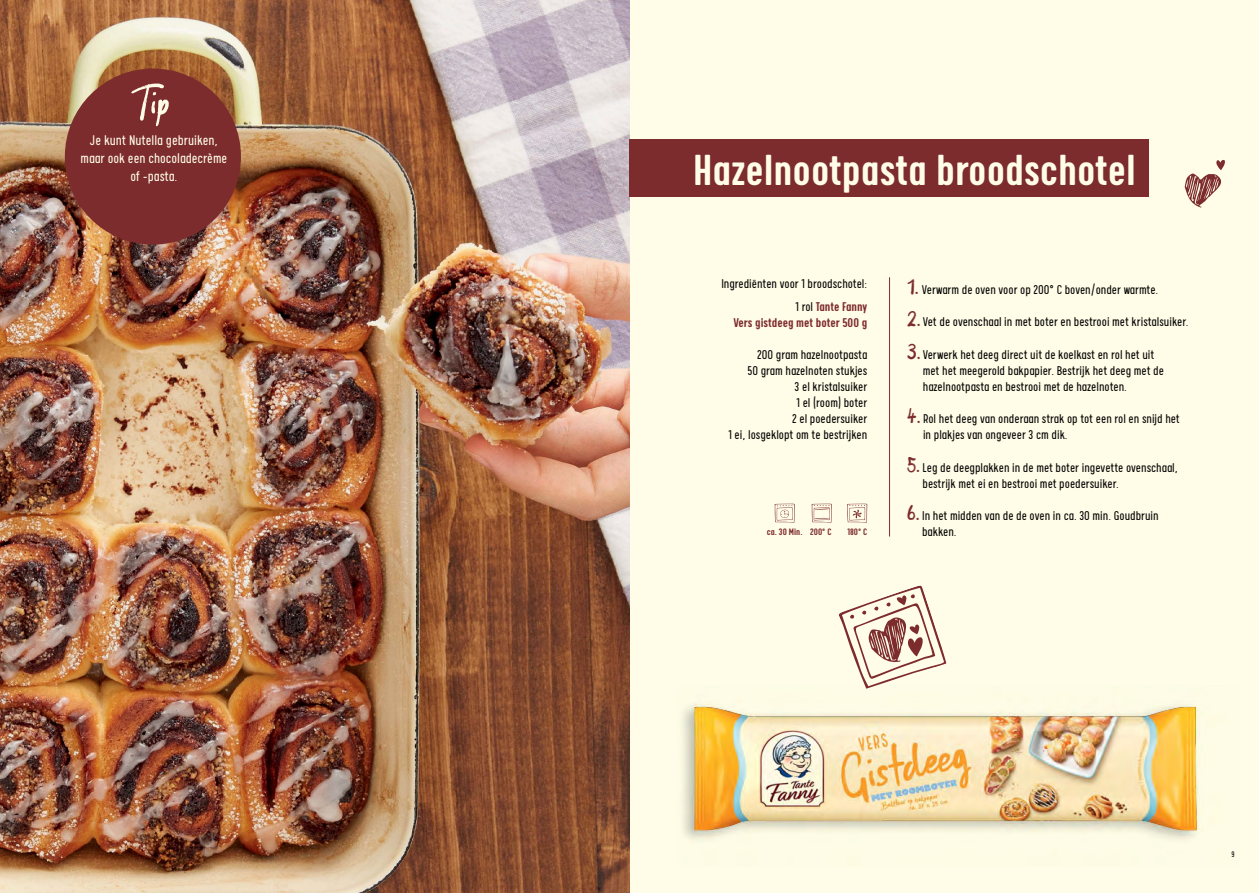
<style>
.page{position:relative;width:1259px;height:893px;background:#fff}
.page>*{position:absolute;margin:0;border:0;box-sizing:border-box;transform-origin:0 0}
.t1{font:58.2px "outbound";color:#fffde7}
.t2{font:500 48.9px "Calps Slim";color:#fffde7}
.t3{font:39.15px "outbound";color:#7d2c2d}
.t4{font:300 15.75px/18px "Calps Slim";color:#fffde7;text-align:center}
.t5{font:300 14.25px/16px "Calps Slim";color:#000}
.t6{font:500 14.25px/16px "Calps Slim";color:#7d2c2d;text-align:right}
.t7{font:500 10.5px "Calps Slim";color:#7d2c2d}
.t8{font:300 9px "Calps Slim";color:#000}
.s1{font-weight:300;color:#000}
</style>
<div class="page">
<div style="left:618px;top:0;width:641px;height:893px;background:#fffde7"></div>
<img style="left:0;top:0;width:629px;height:893px">
<div style="left:65px;top:69px;width:176px;height:176px;background:#7d2c2d;border-radius:50%"></div>
<svg style="left:839px;top:585px;width:107px;height:101px"></svg>
<hr style="left:889px;top:277px;width:1px;height:259px;background:#7d2c2d">
<svg style="left:811px;top:504px;width:21px;height:19px"></svg>
<svg style="left:774px;top:504px;width:21px;height:19px"></svg>
<svg style="left:847px;top:504px;width:20px;height:19px"></svg>
<div style="left:629px;top:139px;width:520px;height:58px;background:#7d2c2d"></div>
<svg style="left:1184px;top:160px;width:41px;height:48px"></svg>
<img style="left:682px;top:686px;width:521px;height:154px">
<h1 class="t1" style="left:136px;top:72px;width:35px">Tip</h1>
<p class="t4" style="left:81px;top:130px;width:148px">Je kunt Nutella gebruiken, maar ook een chocoladecrème of -pasta.</p>
<h2 class="t2" style="left:693px;top:141px;width:444px">Hazelnootpasta broodschotel</h2>
<p class="t5" style="left:721px;top:275px;width:147px">Ingrediënten voor 1 broodschotel:</p>
<p class="t6" style="left:733px;top:298px;width:135px"><span class="s1">1 rol</span> Tante Fanny<br>Vers gistdeeg met boter 500 g</p>
<p class="t5" style="left:728px;top:346px;width:140px;text-align:right">200 gram hazelnootpasta<br>50 gram hazelnoten stukjes<br>3 el kristalsuiker<br>1 el (room) boter<br>2 el poedersuiker<br>1 ei, losgeklopt om te bestrijken</p>
<h3 class="t3" style="left:907px;top:265px;width:13px">1.</h3>
<p class="t5" style="left:922px;top:281px;width:238px">Verwarm de oven voor op 200° C boven/onder warmte.</p>
<h3 class="t3" style="left:907px;top:297px;width:15px">2.</h3>
<p class="t5" style="left:923px;top:313px;width:267px">Vet de ovenschaal in met boter en bestrooi met kristalsuiker.</p>
<h3 class="t3" style="left:907px;top:329px;width:15px">3.</h3>
<p class="t5" style="left:923px;top:346px;width:243px">Verwerk het deeg direct uit de koelkast en rol het uit met het meegerold bakpapier. Bestrijk het deeg met de hazelnootpasta en bestrooi met de hazelnoten.</p>
<h3 class="t3" style="left:907px;top:394px;width:15px">4.</h3>
<p class="t5" style="left:923px;top:410px;width:258px">Rol het deeg van onderaan strak op tot een rol en snijd het in plakjes van ongeveer 3 cm dik.</p>
<h3 class="t3" style="left:907px;top:442px;width:14px">5.</h3>
<p class="t5" style="left:922px;top:459px;width:257px">Leg de deegplakken in de met boter ingevette ovenschaal, bestrijk met ei en bestrooi met poedersuiker.</p>
<h3 class="t3" style="left:907px;top:491px;width:14px">6.</h3>
<p class="t5" style="left:922px;top:507px;width:238px">In het midden van de de oven in ca. 30 min. Goudbruin</p>
<p class="t7" style="left:767px;top:526px;width:66px">ca. 30 Min. 200° C</p>
<p class="t7" style="left:847px;top:526px;width:21px">180° C</p>
<p class="t5" style="left:922px;top:523px;width:36px">bakken.</p>
<p class="t8" style="left:1231px;top:849px;width:5px">9</p>
</div>
